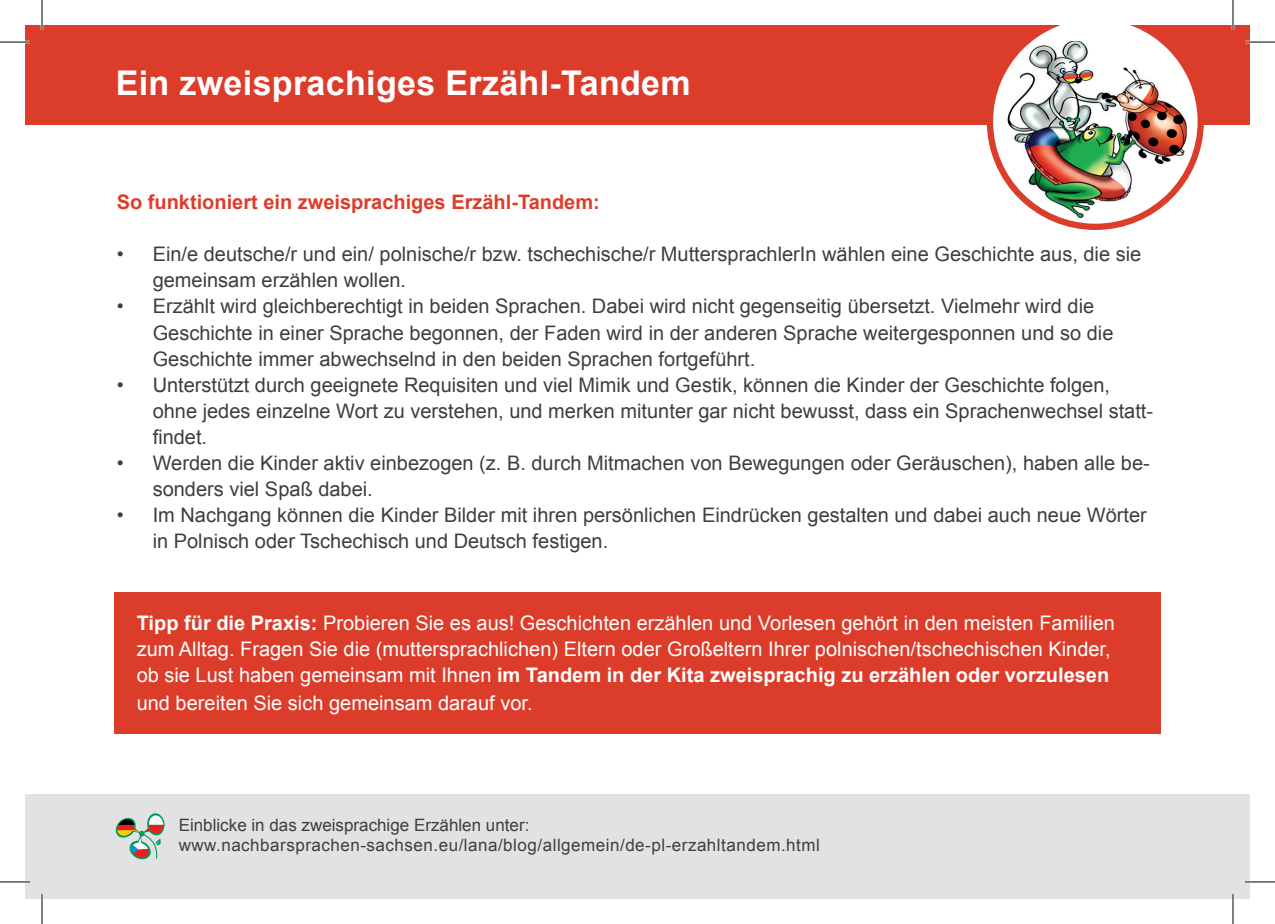
<style>
.page{position:relative;width:1275px;height:924px;background:#fff}
.page>*{position:absolute;margin:0;border:0;box-sizing:border-box;transform-origin:0 0}
.t1{font:700 34px "Arial";letter-spacing:.01em;color:#fff}
.t2{font:20px/26px "Arial";color:#3e3e3f}
.t3{font:20px/26px "Arial";color:#fff}
.t4{font:700 20px "Arial";color:#dc3d2b}
.t5{font:17px/20px "Arial";letter-spacing:.03em;color:#3e3e3f}
.s1{font-weight:700}
</style>
<div class="page">
<div style="left:25px;top:25px;width:1225px;height:99px;background:#dc3d2b"></div>
<div style="left:25px;top:793px;width:1225px;height:105px;background:#e1e2e4"></div>
<img style="left:986px;top:25px;width:217px;height:205px">
<svg style="left:115px;top:813px;width:50px;height:47px"></svg>
<div style="left:114px;top:592px;width:1047px;height:141px;background:#dc3d2b"></div>
<hr style="left:0;top:41px;width:30px;height:2px;background:#fff">
<hr style="left:1245px;top:41px;width:30px;height:2px;background:#fff">
<hr style="left:0;top:880px;width:30px;height:2px;background:#fff">
<hr style="left:1245px;top:880px;width:30px;height:2px;background:#fff">
<hr style="left:41px;top:0;width:2px;height:30px;background:#fff">
<hr style="left:41px;top:893px;width:2px;height:30px;background:#fff">
<hr style="left:1231px;top:0;width:3px;height:30px;background:#fff">
<hr style="left:1231px;top:893px;width:3px;height:30px;background:#fff">
<hr style="left:0;top:42px;width:30px;height:1px;background:#000">
<hr style="left:1245px;top:42px;width:30px;height:1px;background:#000">
<hr style="left:0;top:881px;width:30px;height:1px;background:#000">
<hr style="left:1245px;top:881px;width:30px;height:1px;background:#000">
<hr style="left:42px;top:0;width:1px;height:30px;background:#000">
<hr style="left:42px;top:893px;width:1px;height:30px;background:#000">
<hr style="left:1232px;top:0;width:1px;height:30px;background:#000">
<hr style="left:1232px;top:893px;width:1px;height:30px;background:#000">
<h1 class="t1" style="left:116px;top:61px;width:576px">Ein zweisprachiges Erzähl-Tandem</h1>
<p class="t4" style="left:117px;top:189px;width:485px">So funktioniert ein zweisprachiges Erzähl-Tandem:</p>
<p class="t2" style="left:153px;top:241px;width:990px;text-indent:-36px">• Ein/e deutsche/r und ein/ polnische/r bzw. tschechische/r MuttersprachlerIn wählen eine Geschichte aus, die sie gemeinsam erzählen wollen.</p>
<p class="t2" style="left:153px;top:293px;width:962px;text-indent:-36px">• Erzählt wird gleichberechtigt in beiden Sprachen. Dabei wird nicht gegenseitig übersetzt. Vielmehr wird die<br>Geschichte in einer Sprache begonnen, der Faden wird in der anderen Sprache weitergesponnen und so die<br>Geschichte immer abwechselnd in den beiden Sprachen fortgeführt.</p>
<p class="t2" style="left:153px;top:371px;width:1002px;text-indent:-36px">• Unterstützt durch geeignete Requisiten und viel Mimik und Gestik, können die Kinder der Geschichte folgen, ohne jedes einzelne Wort zu verstehen, und merken mitunter gar nicht bewusst, dass ein Sprachenwechsel statt&shy;findet.</p>
<p class="t2" style="left:153px;top:449px;width:998px;text-indent:-36px">• Werden die Kinder aktiv einbezogen (z. B. durch Mitmachen von Bewegungen oder Geräuschen), haben alle be&shy;sonders viel Spaß dabei.</p>
<p class="t2" style="left:153px;top:501px;width:995px;text-indent:-36px">• Im Nachgang können die Kinder Bilder mit ihren persönlichen Eindrücken gestalten und dabei auch neue Wörter in Polnisch oder Tschechisch und Deutsch festigen.</p>
<p class="t3" style="left:137px;top:609px;width:979px"><span class="s1">Tipp für die Praxis:</span> Probieren Sie es aus! Geschichten erzählen und Vorlesen gehört in den meisten Familien zum Alltag. Fragen Sie die (muttersprachlichen) Eltern oder Großeltern Ihrer polnischen/tschechischen Kinder, ob sie Lust haben gemeinsam mit Ihnen <span class="s1">im Tandem in der Kita zweisprachig zu erzählen oder vorzulesen</span></p>
<p class="t3" style="left:137px;top:689px;width:397px">und bereiten Sie sich gemeinsam darauf vor.</p>
<p class="t5" style="left:179px;top:814px;width:642px">Einblicke in das zweisprachige Erzählen unter: www.nachbarsprachen-sachsen.eu/lana/blog/allgemein/de-pl-erzahltandem.html</p>
</div>
